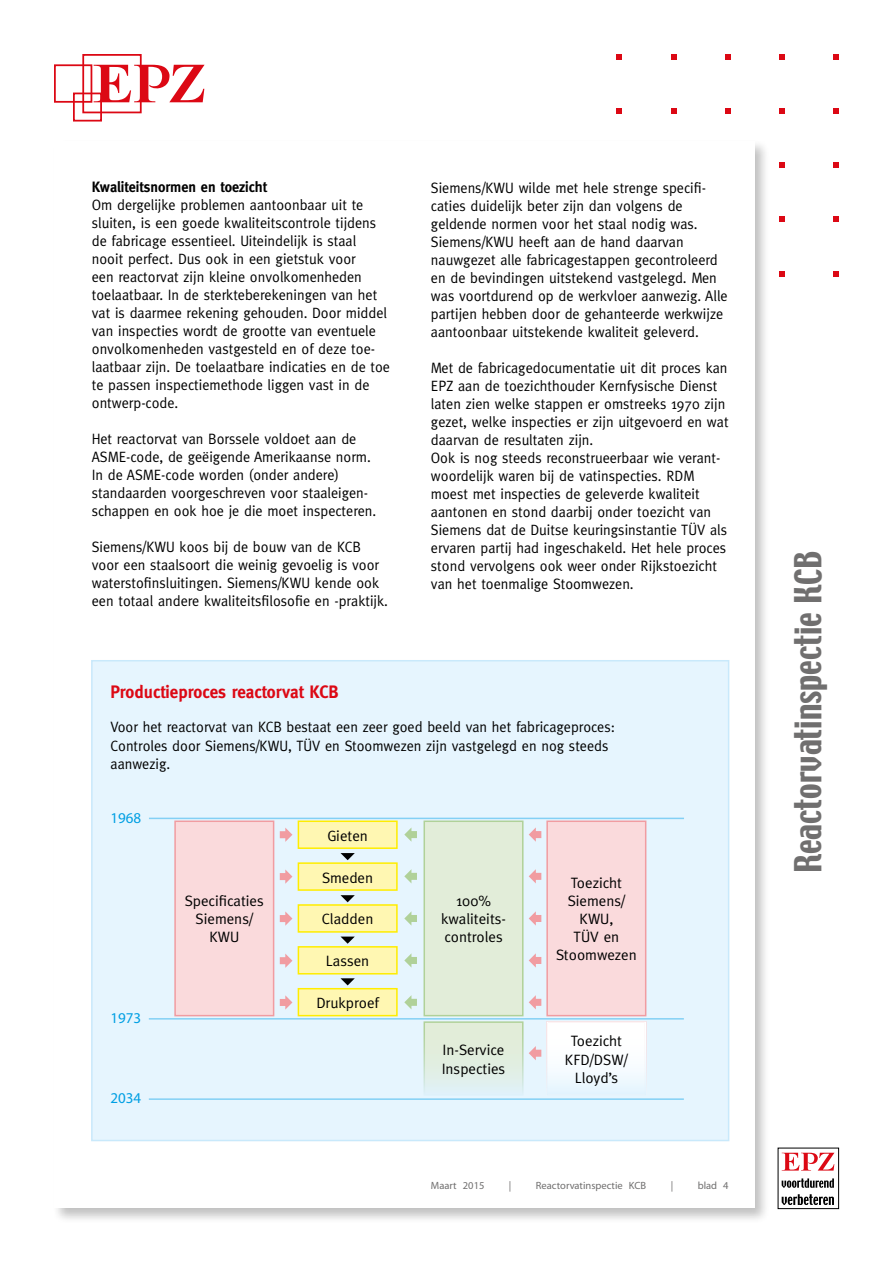
<style>
.page{position:relative;width:893px;height:1263px;background:#fff}
.page>*{position:absolute;margin:0;border:0;box-sizing:border-box;transform-origin:0 0}
.t1{font:33px "Techno";color:#706f6f}
.t2{font:700 18px "Meta";color:#dc0814;scale:.95 1}
.t3{font:15px/18px "Meta";color:#000;scale:.95 1}
.t4{font:15px/18px "Meta";color:#000;text-align:center}
.t5{font:700 15px "Meta";color:#000;scale:.95 1}
.t6{font:15px "Myriad";color:#009fe3}
.t7{font:10.5px "Myriad";color:#706f6f}
</style>
<div class="page">
<svg style="left:617px;top:54px;width:5px;height:5px"></svg>
<svg style="left:671px;top:54px;width:5px;height:5px"></svg>
<svg style="left:617px;top:108px;width:5px;height:6px"></svg>
<svg style="left:671px;top:108px;width:5px;height:6px"></svg>
<svg style="left:725px;top:54px;width:5px;height:5px"></svg>
<svg style="left:725px;top:108px;width:5px;height:6px"></svg>
<svg style="left:779px;top:54px;width:6px;height:5px"></svg>
<svg style="left:779px;top:108px;width:6px;height:6px"></svg>
<svg style="left:779px;top:162px;width:6px;height:6px"></svg>
<svg style="left:779px;top:217px;width:6px;height:5px"></svg>
<svg style="left:779px;top:271px;width:6px;height:5px"></svg>
<svg style="left:833px;top:54px;width:6px;height:5px"></svg>
<svg style="left:833px;top:108px;width:6px;height:6px"></svg>
<svg style="left:833px;top:162px;width:6px;height:6px"></svg>
<svg style="left:833px;top:217px;width:6px;height:5px"></svg>
<svg style="left:833px;top:271px;width:6px;height:5px"></svg>
<svg style="left:94px;top:65px;width:111px;height:37px"></svg>
<div style="left:82px;top:54px;width:60px;height:59px;border:2px solid #dc0814"></div>
<div style="left:54px;top:64px;width:38px;height:39px;border:2px solid #dc0814"></div>
<div style="left:73px;top:93px;width:29px;height:29px;border:2px solid #dc0814"></div>
<div style="left:52px;top:139px;width:718px;height:1085px;background:#000;opacity:.25"></div>
<div style="left:55px;top:142px;width:700px;height:1066px;background:#fff"></div>
<div style="left:778px;top:1148px;width:61px;height:61px;border:1px solid #000"></div>
<svg style="left:782px;top:1153px;width:52px;height:17px"></svg>
<svg style="left:782px;top:1178px;width:52px;height:10px"></svg>
<svg style="left:782px;top:1194px;width:52px;height:11px"></svg>
<div style="left:91px;top:660px;width:638px;height:481px;background:#e6f5fe;border:2px solid #c9e9fb"></div>
<div style="left:298px;top:863px;width:99px;height:27px;background:#fff7b2"></div>
<div style="left:298px;top:862px;width:100px;height:29px;border:2px solid #ffed00"></div>
<div style="left:298px;top:905px;width:99px;height:27px;background:#fff7b2"></div>
<div style="left:298px;top:904px;width:100px;height:29px;border:2px solid #ffed00"></div>
<div style="left:298px;top:947px;width:99px;height:27px;background:#fff7b2"></div>
<div style="left:298px;top:946px;width:100px;height:28px;border:2px solid #ffed00"></div>
<hr style="left:149px;top:818px;width:535px;height:1px;background:#83d0f5">
<div style="left:298px;top:821px;width:99px;height:27px;background:#fff7b2"></div>
<div style="left:298px;top:820px;width:100px;height:29px;border:2px solid #ffed00"></div>
<hr style="left:149px;top:1018px;width:535px;height:1px;background:#83d0f5">
<div style="left:298px;top:989px;width:99px;height:27px;background:#fff7b2"></div>
<div style="left:298px;top:988px;width:100px;height:28px;border:2px solid #ffed00"></div>
<div style="left:424px;top:821px;width:99px;height:195px;background:#e2edd9"></div>
<div style="left:423px;top:820px;width:101px;height:196px;border:2px solid #b0d199"></div>
<div style="left:175px;top:821px;width:99px;height:195px;background:#fadadc"></div>
<div style="left:174px;top:820px;width:100px;height:196px;border:2px solid #f19ca1"></div>
<div style="left:547px;top:821px;width:99px;height:195px;background:#fadadc"></div>
<div style="left:546px;top:820px;width:100px;height:196px;border:2px solid #f19ca1"></div>
<div style="left:424px;top:1022px;width:99px;height:73px;background:linear-gradient(to bottom,#e2ecd2,#e0f0f2)"></div>
<div style="left:423px;top:1021px;width:101px;height:75px;border:2px solid #fff"></div>
<svg style="left:340px;top:853px;width:15px;height:7px"></svg>
<svg style="left:340px;top:895px;width:15px;height:7px"></svg>
<svg style="left:340px;top:936px;width:15px;height:8px"></svg>
<svg style="left:340px;top:978px;width:15px;height:7px"></svg>
<svg style="left:280px;top:828px;width:12px;height:14px"></svg>
<svg style="left:529px;top:995px;width:12px;height:14px"></svg>
<svg style="left:280px;top:869px;width:12px;height:15px"></svg>
<svg style="left:529px;top:953px;width:12px;height:14px"></svg>
<svg style="left:280px;top:911px;width:12px;height:15px"></svg>
<svg style="left:529px;top:911px;width:12px;height:15px"></svg>
<svg style="left:280px;top:954px;width:12px;height:14px"></svg>
<svg style="left:529px;top:869px;width:12px;height:14px"></svg>
<svg style="left:280px;top:995px;width:12px;height:14px"></svg>
<svg style="left:529px;top:827px;width:12px;height:15px"></svg>
<svg style="left:404px;top:995px;width:13px;height:14px"></svg>
<svg style="left:404px;top:953px;width:13px;height:14px"></svg>
<svg style="left:404px;top:911px;width:13px;height:15px"></svg>
<svg style="left:404px;top:869px;width:13px;height:14px"></svg>
<svg style="left:404px;top:827px;width:13px;height:15px"></svg>
<div style="left:547px;top:1022px;width:99px;height:73px;background:linear-gradient(to bottom,#fff,#e9f6fe)"></div>
<div style="left:546px;top:1021px;width:100px;height:75px;border:2px solid #fff"></div>
<hr style="left:149px;top:1098px;width:535px;height:2px;background:#83d0f5">
<svg style="left:529px;top:1046px;width:12px;height:14px"></svg>
<p class="t5" style="left:92px;top:178px;width:186px">Kwaliteitsnormen en toezicht</p>
<p class="t3" style="left:92px;top:196px;width:315px">Om dergelijke problemen aantoonbaar uit te sluiten, is een goede kwaliteitscontrole tijdens de fabricage essentieel. Uiteindelijk is staal nooit perfect. Dus ook in een gietstuk voor<br>een reactorvat zijn kleine onvolkomenheden toelaatbaar. In de sterkteberekeningen van het vat is daarmee rekening gehouden. Door middel van inspecties wordt de grootte van eventuele onvolkomenheden vastgesteld en of deze toe&shy;laatbaar zijn. De toelaatbare indicaties en de toe te passen inspectiemethode liggen vast in de ontwerp-code.</p>
<p class="t3" style="left:92px;top:430px;width:301px">Het reactorvat van Borssele voldoet aan de ASME-code, de geëigende Amerikaanse norm.<br>In de ASME-code worden (onder andere) standaarden voorgeschreven voor staaleigen&shy;schappen en ook hoe je die moet inspecteren.</p>
<p class="t3" style="left:92px;top:538px;width:313px">Siemens/KWU koos bij de bouw van de KCB voor een staalsoort die weinig gevoelig is voor waterstofinsluitingen. Siemens/KWU kende ook een totaal andere kwaliteitsfilosofie en -praktijk.</p>
<p class="t2" style="left:111px;top:681px;width:242px">Productieproces reactorvat KCB</p>
<p class="t3" style="left:431px;top:178px;width:314px">Siemens/KWU wilde met hele strenge specifi&shy;caties duidelijk beter zijn dan volgens de geldende normen voor het staal nodig was.<br>Siemens/KWU heeft aan de hand daarvan nauwgezet alle fabricagestappen gecontroleerd en de bevindingen uitstekend vastgelegd. Men was voortdurend op de werkvloer aanwezig. Alle partijen hebben door de gehanteerde werkwijze aantoonbaar uitstekende kwaliteit geleverd.</p>
<p class="t3" style="left:431px;top:358px;width:315px">Met de fabricagedocumentatie uit dit proces kan EPZ aan de toezichthouder Kernfysische Dienst laten zien welke stappen er omstreeks 1970 zijn gezet, welke inspecties er zijn uitgevoerd en wat daarvan de resultaten zijn.<br>Ook is nog steeds reconstrueerbaar wie verant&shy;woordelijk waren bij de vatinspecties. RDM moest met inspecties de geleverde kwaliteit aantonen en stond daarbij onder toezicht van Siemens dat de Duitse keuringsinstantie TÜV als ervaren partij had ingeschakeld. Het hele proces stond vervolgens ook weer onder Rijkstoezicht van het toenmalige Stoomwezen.</p>
<p class="t3" style="left:111px;top:717px;width:533px;line-height:18.8px">Voor het reactorvat van KCB bestaat een zeer goed beeld van het fabricageproces:<br>Controles door Siemens/KWU, TÜV en Stoomwezen zijn vastgelegd en nog steeds aanwezig.</p>
<p class="t6" style="left:111px;top:810px;width:32px">1968</p>
<p class="t6" style="left:111px;top:1011px;width:32px">1973</p>
<p class="t6" style="left:111px;top:1091px;width:32px">2034</p>
<p class="t4" style="left:185px;top:892px;width:80px">Specificaties<br>Siemens/<br>KWU</p>
<p class="t4" style="left:327px;top:826px;width:42px">Gieten</p>
<p class="t4" style="left:322px;top:868px;width:53px">Smeden</p>
<p class="t4" style="left:322px;top:910px;width:53px">Cladden</p>
<p class="t4" style="left:326px;top:952px;width:45px">Lassen</p>
<p class="t4" style="left:316px;top:994px;width:64px">Drukproef</p>
<p class="t4" style="left:441px;top:892px;width:67px">100% kwaliteits&shy;controles</p>
<p class="t4" style="left:442px;top:1041px;width:65px;text-align:left">In-Service<br>Inspecties</p>
<p class="t4" style="left:556px;top:874px;width:82px">Toezicht<br>Siemens/<br>KWU,<br>TÜV en<br>Stoomwezen</p>
<p class="t4" style="left:565px;top:1032px;width:64px">Toezicht<br>KFD/DSW/<br>Lloyd’s</p>
<p class="t7" style="left:431px;top:1180px;width:55px">Maart 2015</p>
<p class="t7" style="left:509px;top:1180px;width:4px">|</p>
<p class="t7" style="left:536px;top:1180px;width:112px">Reactorvatinspectie KCB</p>
<p class="t7" style="left:671px;top:1180px;width:4px">|</p>
<p class="t7" style="left:698px;top:1180px;width:32px">blad 4</p>
<h1 class="t1" style="left:786px;top:873px;width:324px;rotate:-90deg">Reactorvatinspectie KCB</h1>
</div>
